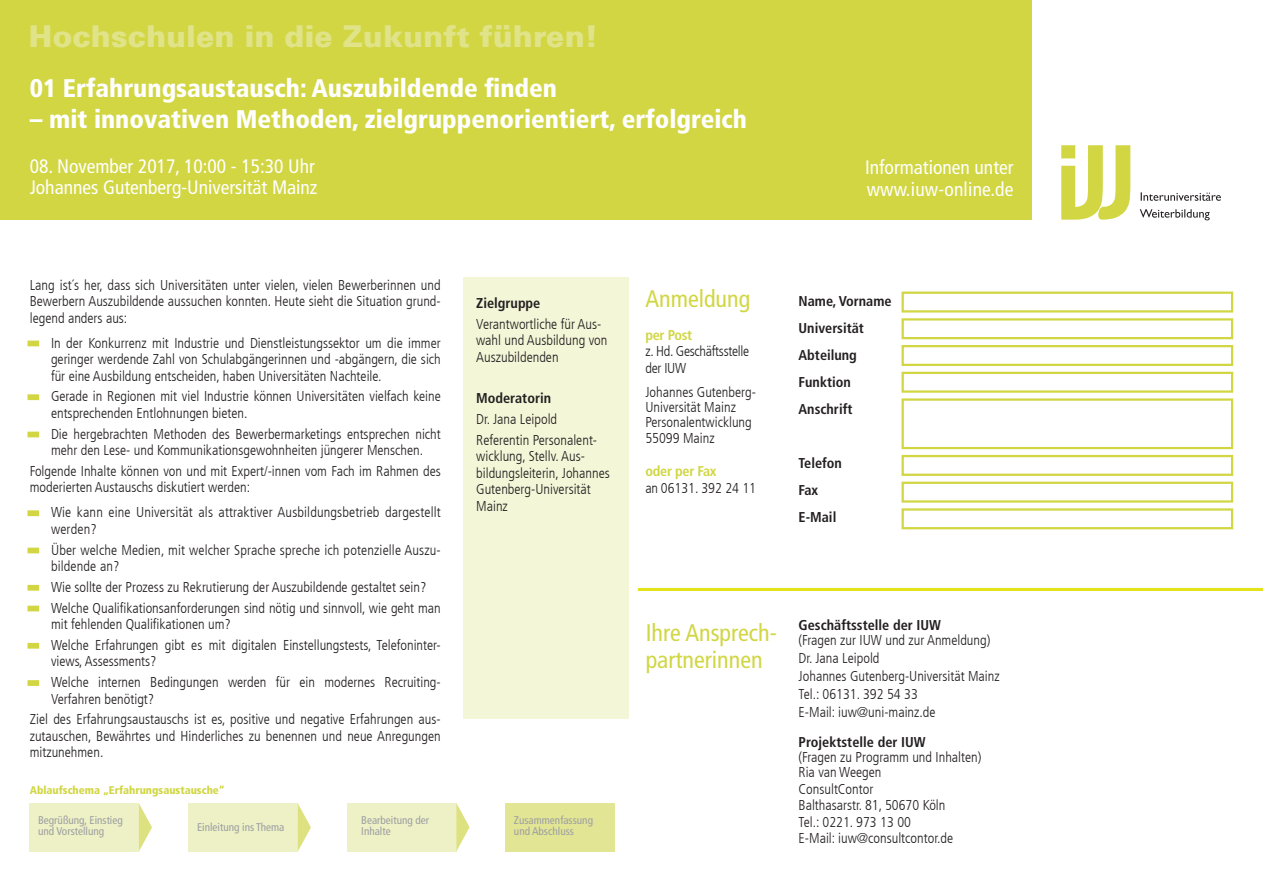
<style>
.page{position:relative;width:1263px;height:893px;background:#fff}
.page>*{position:absolute;margin:0;border:0;box-sizing:border-box;transform-origin:0 0}
.t1{font:900 30px "Univers";color:#e0e388}
.t2{font:900 condensed 25.5px "Frutiger LT Com";color:#fff}
.t3{font:condensed 24px/27px "Frutiger LT Com";color:#d1d642}
.t4{font:condensed 19.5px/21px "Frutiger LT Com";color:#fff}
.t5{font:300 condensed 14.25px/16.5px "Frutiger LT Com";color:#231f20}
.t6{font:700 condensed 14.25px/27px "Frutiger LT Com";color:#231f20}
.t7{font:300 condensed 14.25px/16.5px "Frutiger LT Com";letter-spacing:-.02em;color:#231f20}
.t8{font:700 condensed 14.25px "Frutiger LT Com";letter-spacing:-.02em;color:#d1d642}
.t9{font:condensed 11.25px/11.9px "Frutiger LT Com";color:#9d9fa2}
.t10{font:900 condensed 11.25px "Frutiger LT Com";color:#d1d642}
.s1{font-weight:700;color:#d1d642}
</style>
<div class="page">
<div style="left:0;top:0;width:1031px;height:219px;background:#d1d642"></div>
<svg style="left:1141px;top:192px;width:80px;height:9px"></svg>
<svg style="left:1140px;top:209px;width:70px;height:11px"></svg>
<svg style="left:1061px;top:145px;width:69px;height:75px"></svg>
<div style="left:901px;top:292px;width:332px;height:21px;border:2px solid #d1d642"></div>
<div style="left:901px;top:318px;width:332px;height:21px;border:2px solid #d1d642"></div>
<div style="left:901px;top:345px;width:332px;height:21px;border:2px solid #d1d642"></div>
<div style="left:901px;top:372px;width:332px;height:21px;border:2px solid #d1d642"></div>
<div style="left:901px;top:455px;width:332px;height:21px;border:2px solid #d1d642"></div>
<div style="left:901px;top:482px;width:332px;height:21px;border:2px solid #d1d642"></div>
<div style="left:901px;top:508px;width:332px;height:21px;border:2px solid #d1d642"></div>
<div style="left:901px;top:398px;width:332px;height:51px;border:2px solid #d1d642"></div>
<hr style="left:638px;top:588px;width:625px;height:3px;background:#e2e318">
<div style="left:28px;top:341px;width:11px;height:5px;border:4px solid #d1d642"></div>
<div style="left:28px;top:394px;width:11px;height:6px;border:4px solid #d1d642"></div>
<div style="left:28px;top:432px;width:11px;height:5px;border:4px solid #d1d642"></div>
<div style="left:28px;top:510px;width:11px;height:6px;border:4px solid #d1d642"></div>
<div style="left:28px;top:548px;width:11px;height:5px;border:4px solid #d1d642"></div>
<div style="left:28px;top:585px;width:11px;height:6px;border:4px solid #d1d642"></div>
<div style="left:28px;top:606px;width:11px;height:5px;border:4px solid #d1d642"></div>
<div style="left:28px;top:643px;width:11px;height:6px;border:4px solid #d1d642"></div>
<div style="left:28px;top:680px;width:11px;height:6px;border:4px solid #d1d642"></div>
<div style="left:463px;top:277px;width:165px;height:442px;background:#f4f6d8"></div>
<div style="left:30px;top:803px;width:109px;height:48px;background:#eef1c5"></div>
<div style="left:506px;top:803px;width:109px;height:48px;background:#e2e594"></div>
<div style="left:189px;top:803px;width:109px;height:48px;background:#eef1c5"></div>
<div style="left:347px;top:803px;width:109px;height:48px;background:#eef1c5"></div>
<svg style="left:298px;top:804px;width:13px;height:47px"></svg>
<svg style="left:456px;top:803px;width:14px;height:48px"></svg>
<svg style="left:139px;top:804px;width:13px;height:47px"></svg>
<h1 class="t1" style="left:29px;top:16px;width:570px">Hochschulen in die Zukunft führen!</h1>
<h2 class="t2" style="left:30px;top:73px;width:529px">01 Erfahrungsaustausch: Auszubildende finden</h2>
<h2 class="t2" style="left:30px;top:104px;width:719px">– mit innovativen Methoden, zielgruppenorientiert, erfolgreich</h2>
<h3 class="t4" style="left:30px;top:156px;width:289px">08. November 2017, 10:00 - 15:30 Uhr<br>Johannes Gutenberg-Universität Mainz</h3>
<h3 class="t4" style="left:865px;top:157px;width:150px">Informationen unter www.iuw-online.de</h3>
<p class="t5" style="left:30px;top:276px;width:412px;text-align:justify">Lang ist´s her, dass sich Universitäten unter vielen, vielen Bewerberinnen und Bewerbern Auszubildende aussuchen konnten. Heute sieht die Situation grund&shy;legend anders aus:</p>
<p class="t5" style="left:51px;top:334px;width:391px;text-align:justify;text-indent:-21px"><span class="s1">–</span> In der Konkurrenz mit Industrie und Dienstleistungssektor um die immer geringer werdende Zahl von Schulabgängerinnen und -abgängern, die sich für eine Ausbildung entscheiden, haben Universitäten Nachteile.</p>
<p class="t5" style="left:51px;top:388px;width:391px;text-indent:-21px"><span class="s1">–</span> Gerade in Regionen mit viel Industrie können Universitäten vielfach keine entsprechenden Entlohnungen bieten.</p>
<p class="t5" style="left:30px;top:425px;width:412px;text-align:center"><span class="s1">–</span> Die hergebrachten Methoden des Bewerbermarketings entsprechen nicht mehr den Lese- und Kommunikationsgewohnheiten jüngerer Menschen.</p>
<p class="t5" style="left:30px;top:463px;width:412px">Folgende Inhalte können von und mit Expert/-innen vom Fach im Rahmen des moderierten Austauschs diskutiert werden:</p>
<p class="t5" style="left:51px;top:504px;width:391px;text-indent:-21px"><span class="s1">–</span> Wie kann eine Universität als attraktiver Ausbildungsbetrieb dargestellt werden?</p>
<p class="t5" style="left:51px;top:541px;width:391px;text-indent:-21px"><span class="s1">–</span> Über welche Medien, mit welcher Sprache spreche ich potenzielle Auszu&shy;bildende an?</p>
<p class="t5" style="left:30px;top:579px;width:398px"><span class="s1">–</span> Wie sollte der Prozess zu Rekrutierung der Auszubildende gestaltet sein?</p>
<p class="t5" style="left:51px;top:600px;width:391px;text-indent:-21px"><span class="s1">–</span> Welche Qualifikationsanforderungen sind nötig und sinnvoll, wie geht man mit fehlenden Qualifikationen um?</p>
<p class="t5" style="left:51px;top:637px;width:391px;text-indent:-21px"><span class="s1">–</span> Welche Erfahrungen gibt es mit digitalen Einstellungstests, Telefoninter&shy;views, Assessments?</p>
<p class="t5" style="left:51px;top:674px;width:391px;text-indent:-21px"><span class="s1">–</span> Welche internen Bedingungen werden für ein modernes Recruiting-<br>Verfahren benötigt?</p>
<p class="t5" style="left:30px;top:711px;width:412px;text-align:justify">Ziel des Erfahrungsaustauschs ist es, positive und negative Erfahrungen aus&shy;zutauschen, Bewährtes und Hinderliches zu benennen und neue Anregungen mitzunehmen.</p>
<p class="t10" style="left:30px;top:783px;width:196px">Ablaufschema „Erfahrungsaustausche“</p>
<p class="t6" style="left:476px;top:290px;width:66px">Zielgruppe</p>
<p class="t5" style="left:476px;top:316px;width:133px">Verantwortliche für Aus&shy;wahl und Ausbildung von<br>Auszubildenden</p>
<p class="t6" style="left:476px;top:385px;width:76px">Moderatorin</p>
<p class="t5" style="left:476px;top:409px;width:122px;line-height:20.7px">Dr. Jana Leipold<br>Referentin Personalent-</p>
<p class="t5" style="left:476px;top:448px;width:135px">wicklung, Stellv. Aus&shy;bildungsleiterin, Johannes<br>Gutenberg-Universität<br>Mainz</p>
<p class="t9" style="left:38px;top:814px;width:86px">Begrüßung, Einstieg und Vorstellung</p>
<p class="t9" style="left:197px;top:821px;width:89px">Einleitung ins Thema</p>
<p class="t9" style="left:361px;top:814px;width:69px">Bearbeitung der<br>Inhalte</p>
<p class="t9" style="left:514px;top:814px;width:81px">Zusammenfassung und Abschluss</p>
<h3 class="t3" style="left:645px;top:285px;width:106px">Anmeldung</h3>
<p class="t8" style="left:645px;top:326px;width:48px">per Post</p>
<p class="t7" style="left:645px;top:343px;width:105px">z. Hd. Geschäftsstelle der IUW</p>
<p class="t5" style="left:645px;top:385px;width:112px;line-height:15px">Johannes Gutenberg-<br>Universität Mainz<br>Personalentwicklung</p>
<p class="t5" style="left:645px;top:430px;width:71px">55099 Mainz</p>
<p class="t8" style="left:645px;top:463px;width:73px">oder per Fax</p>
<p class="t5" style="left:645px;top:480px;width:112px">an 06131. 392 24 11</p>
<p class="t6" style="left:799px;top:288px;width:94px">Name, Vorname<br>Universität<br>Abteilung<br>Funktion<br>Anschrift</p>
<p class="t6" style="left:799px;top:450px;width:45px">Telefon<br>Fax<br>E-Mail</p>
<h3 class="t3" style="left:646px;top:619px;width:133px">Ihre Ansprech&shy;partnerinnen</h3>
<p class="t6" style="left:799px;top:612px;width:144px">Geschäftsstelle der IUW</p>
<p class="t5" style="left:799px;top:632px;width:203px;line-height:18px">(Fragen zur IUW und zur Anmeldung)<br>Dr. Jana Leipold<br>Johannes Gutenberg-Universität Mainz<br>Tel.: 06131. 392 54 33<br>E-Mail: iuw@uni-mainz.de</p>
<p class="t6" style="left:799px;top:729px;width:129px">Projektstelle der IUW</p>
<p class="t5" style="left:799px;top:750px;width:184px;line-height:15px">(Fragen zu Programm und Inhalten)<br>Ria van Weegen</p>
<p class="t5" style="left:799px;top:781px;width:156px">ConsultContor<br>Balthasarstr. 81, 50670 Köln<br>Tel.: 0221. 973 13 00<br>E-Mail: iuw@consultcontor.de</p>
</div>
